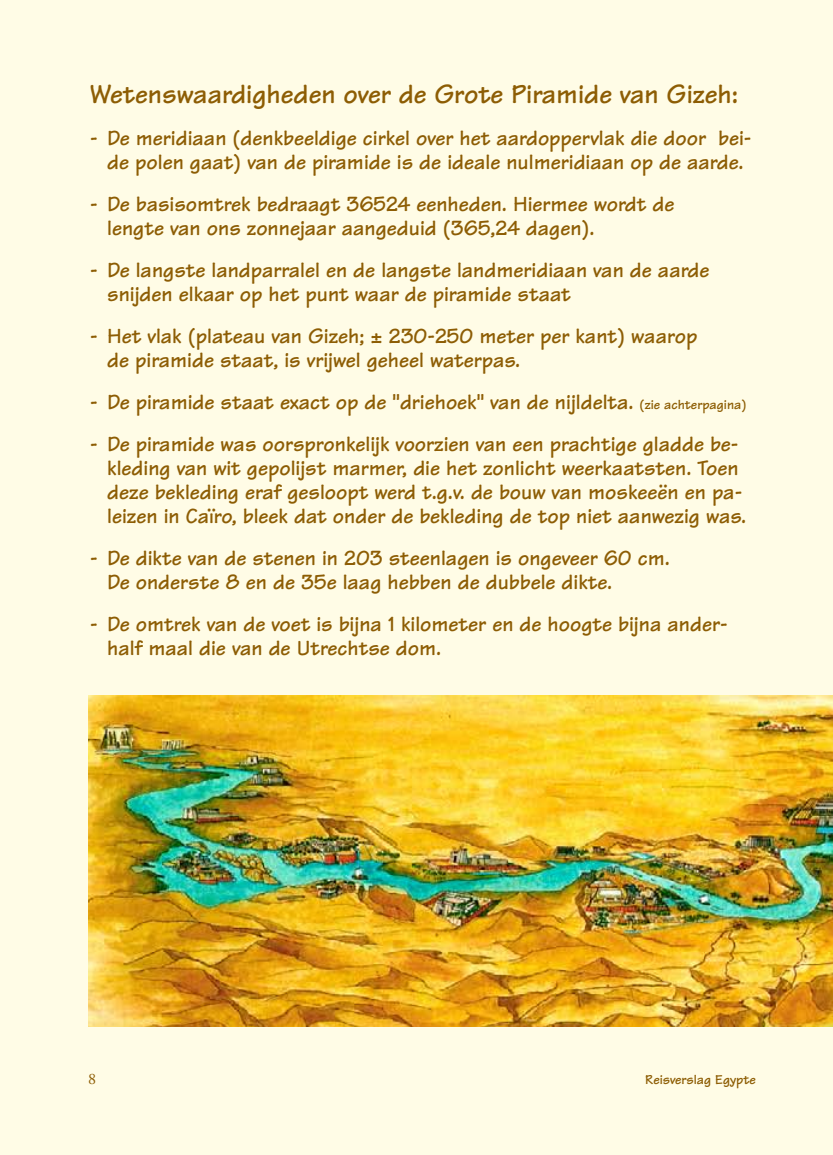
<style>
.page{position:relative;width:833px;height:1155px;background:#fff}
.page>*{position:absolute;margin:0;border:0;box-sizing:border-box;transform-origin:0 0}
.t1{font:700 28px "Tekton";color:#8d5d04}
.t2{font:700 22px/24px "Tekton";color:#8d5d04}
.t3{font:16px "Adobe Garamond";color:#8d5d04}
.t4{font:700 14px "Tekton";color:#8d5d04}
.s1{font-size:14px}
</style>
<div class="page">
<div style="left:0;top:0;width:832px;height:1155px;background:#fffce6"></div>
<img style="left:88px;top:695px;width:744px;height:331px">
<p class="t1" style="left:90px;top:76px;width:649px">Wetenswaardigheden over de Grote Piramide van Gizeh:</p>
<p class="t2" style="left:90px;top:126px;width:662px;text-align:center">- De meridiaan (denkbeeldige cirkel over het aardoppervlak die door bei&shy;de polen gaat) van de piramide is de ideale nulmeridiaan op de aarde.</p>
<p class="t2" style="left:107px;top:192px;width:568px;text-indent:-17px">- De basisomtrek bedraagt 36524 eenheden. Hiermee wordt de lengte van ons zonnejaar aangeduid (365,24 dagen).</p>
<p class="t2" style="left:107px;top:258px;width:603px;text-indent:-17px">- De langste landparralel en de langste landmeridiaan van de aarde snijden elkaar op het punt waar de piramide staat</p>
<p class="t2" style="left:107px;top:324px;width:591px;text-indent:-17px">- Het vlak (plateau van Gizeh; ± 230-250 meter per kant) waarop de piramide staat, is vrijwel geheel waterpas.</p>
<p class="t2" style="left:90px;top:390px;width:657px">- De piramide staat exact op de "driehoek" van de nijldelta. <span class="s1">(zie achterpagina)</span></p>
<p class="t2" style="left:107px;top:432px;width:640px;text-indent:-17px">- De piramide was oorspronkelijk voorzien van een prachtige gladde be&shy;kleding van wit gepolijst marmer, die het zonlicht weerkaatsten. Toen deze bekleding eraf gesloopt werd t.g.v. de bouw van moskeeën en pa&shy;leizen in Caïro, bleek dat onder de bekleding de top niet aanwezig was.</p>
<p class="t2" style="left:107px;top:546px;width:564px;text-indent:-17px">- De dikte van de stenen in 203 steenlagen is ongeveer 60 cm.<br>De onderste 8 en de 35e laag hebben de dubbele dikte.</p>
<p class="t2" style="left:107px;top:612px;width:621px;text-indent:-17px">- De omtrek van de voet is bijna 1 kilometer en de hoogte bijna ander&shy;half maal die van de Utrechtse dom.</p>
<p class="t3" style="left:88px;top:1070px;width:9px">8</p>
<p class="t4" style="left:645px;top:1071px;width:112px">Reisverslag Egypte</p>
</div>
